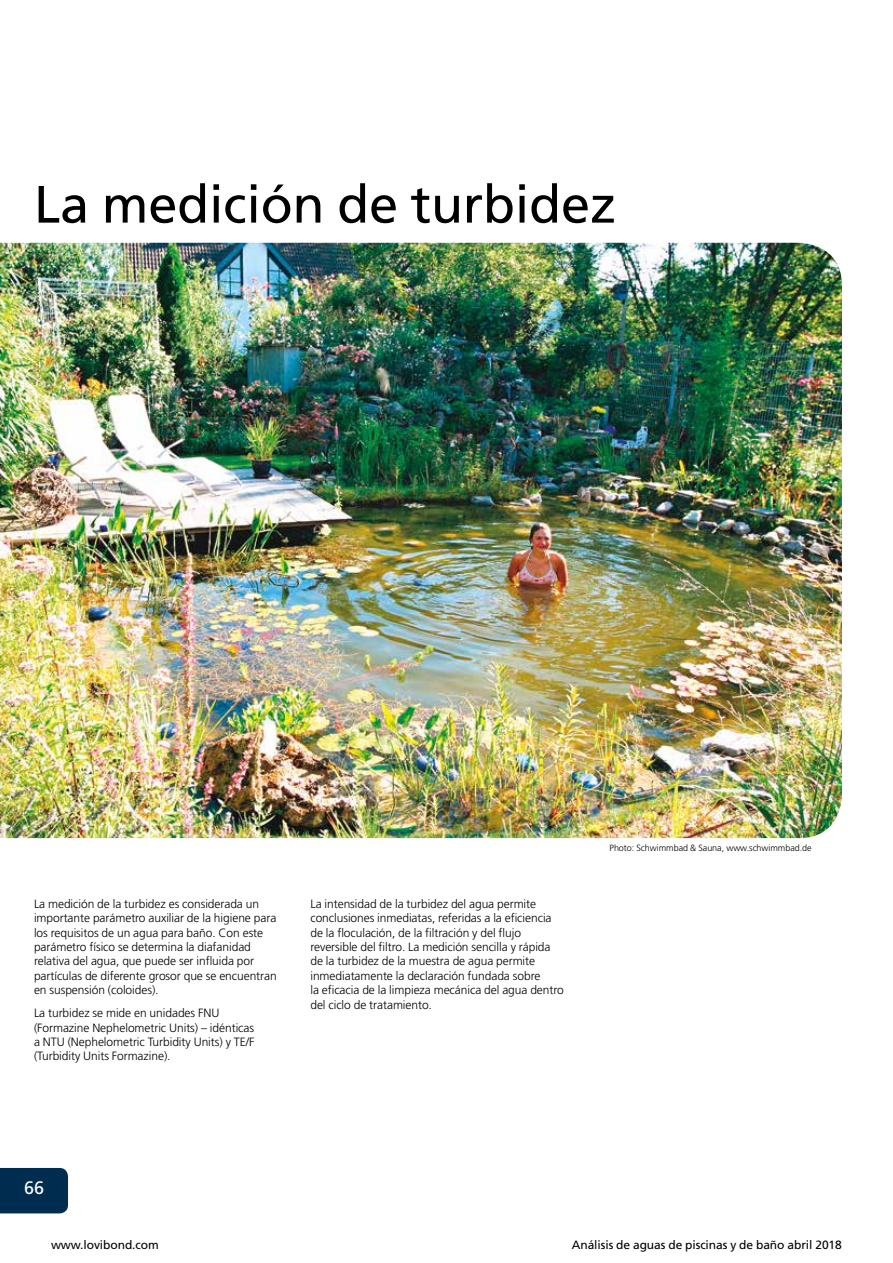
<style>
.page{position:relative;width:893px;height:1263px;background:#fff}
.page>*{position:absolute;margin:0;border:0;box-sizing:border-box;transform-origin:0 0}
.t1{font:52.5px "Frutiger LT";letter-spacing:-.005em;color:#000}
.t2{font:18px "Frutiger LT";color:#fff}
.t3{font:300 12px/14.4px "Frutiger LT";letter-spacing:-.005em;color:#000}
.t4{font:12px "Frutiger LT";letter-spacing:-.005em;color:#000}
.t5{font:300 9px "Frutiger LT";letter-spacing:-.005em;color:#000}
</style>
<div class="page">
<div style="left:0;top:1168px;width:68px;height:45px;background:#002c50"></div>
<img style="left:0;top:243px;width:842px;height:595px">
<h1 class="t1" style="left:34px;top:173px;width:584px">La medición de turbidez</h1>
<p class="t3" style="left:34px;top:897px;width:244px">La medición de la turbidez es considerada un importante parámetro auxiliar de la higiene para los requisitos de un agua para baño. Con este parámetro físico se determina la diafanidad relativa del agua, que puede ser influida por partículas de diferente grosor que se encuentran en suspensión (coloides).</p>
<p class="t3" style="left:34px;top:1006px;width:222px">La turbidez se mide en unidades FNU (Formazine Nephelometric Units) – idénticas a NTU (Nephelometric Turbidity Units) y TE/F (Turbidity Units Formazine).</p>
<p class="t3" style="left:310px;top:897px;width:255px">La intensidad de la turbidez del agua permite conclusiones inmediatas, referidas a la eficiencia de la floculación, de la filtración y del flujo reversible del filtro. La medición sencilla y rápida de la turbidez de la muestra de agua permite inmediatamente la declaración fundada sobre<br>la eficacia de la limpieza mecánica del agua dentro del ciclo de tratamiento.</p>
<p class="t5" style="left:610px;top:843px;width:204px">Photo: Schwimmbad &amp; Sauna, www.schwimmbad.de</p>
<h2 class="t2" style="left:24px;top:1177px;width:22px">66</h2>
<p class="t4" style="left:51px;top:1238px;width:109px">www.lovibond.com</p>
<p class="t4" style="left:572px;top:1238px;width:272px">Análisis de aguas de piscinas y de baño abril 2018</p>
</div>
